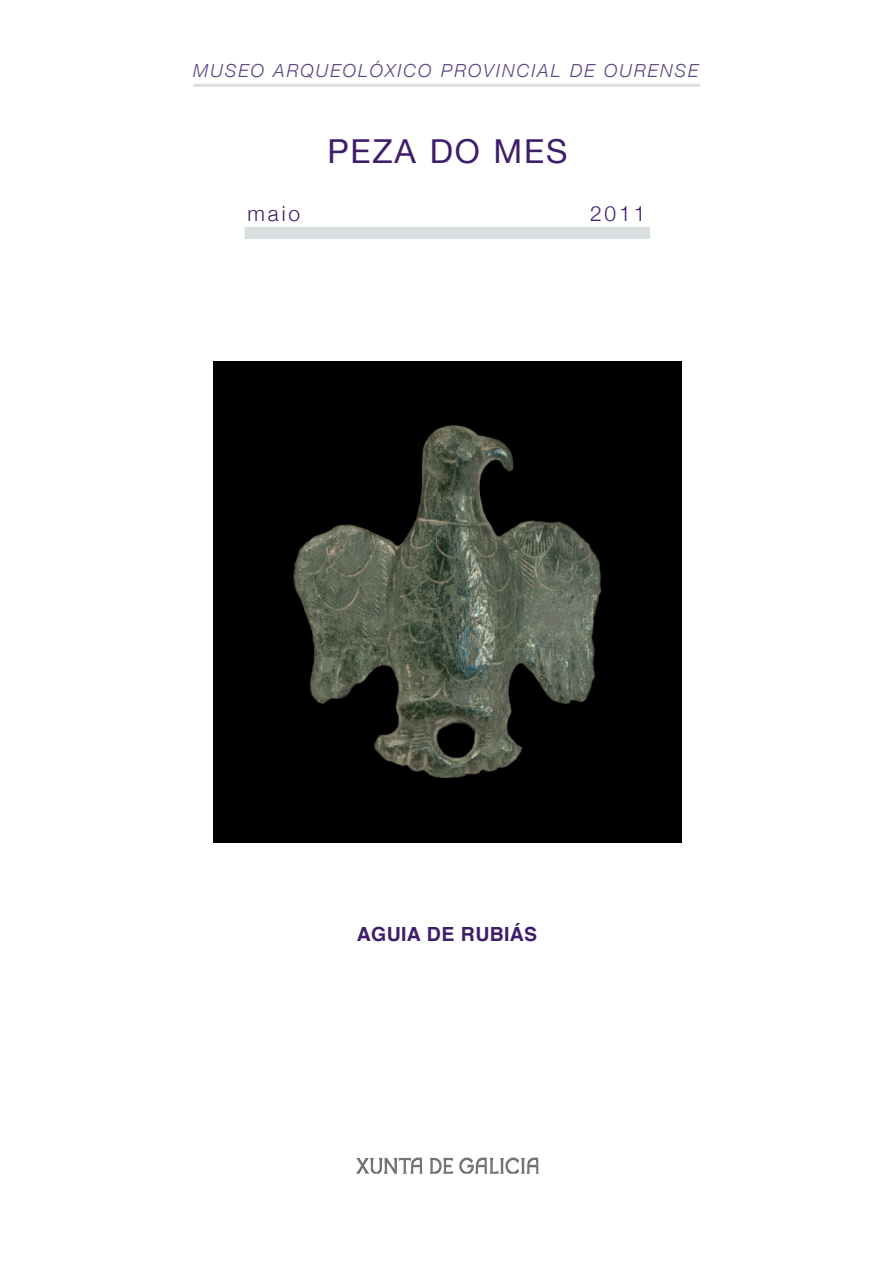
<style>
.page{position:relative;width:893px;height:1263px;background:#fff}
.page>*{position:absolute;margin:0;border:0;box-sizing:border-box;transform-origin:0 0}
.t1{font:33px "Helvetica Neue";letter-spacing:.055em;color:#3e1d6b}
.t2{font:300 21px "Helvetica Neue";letter-spacing:.14em;color:#3e1d6b}
.t3{font:700 19.5px "Helvetica";letter-spacing:.015em;color:#3e1d6b}
.t4{font:italic 300 18px "Helvetica Neue";letter-spacing:.11em;color:#58417f}
</style>
<div class="page">
<div style="left:245px;top:227px;width:405px;height:12px;background:#d9dfe1"></div>
<hr style="left:193px;top:84px;width:507px;height:3px;background:#d9dfe1">
<img style="left:214px;top:361px;width:467px;height:481px">
<img style="left:356px;top:1157px;width:183px;height:17px">
<p class="t4" style="left:193px;top:60px;width:507px">MUSEO ARQUEOLÓXICO PROVINCIAL DE OURENSE</p>
<h1 class="t1" style="left:327px;top:132px;width:242px">PEZA DO MES</h1>
<p class="t2" style="left:248px;top:201px;width:54px">maio</p>
<p class="t2" style="left:590px;top:201px;width:57px">2011</p>
<p class="t3" style="left:357px;top:926px;width:182px">AGUIA DE RUBIÁS</p>
</div>
